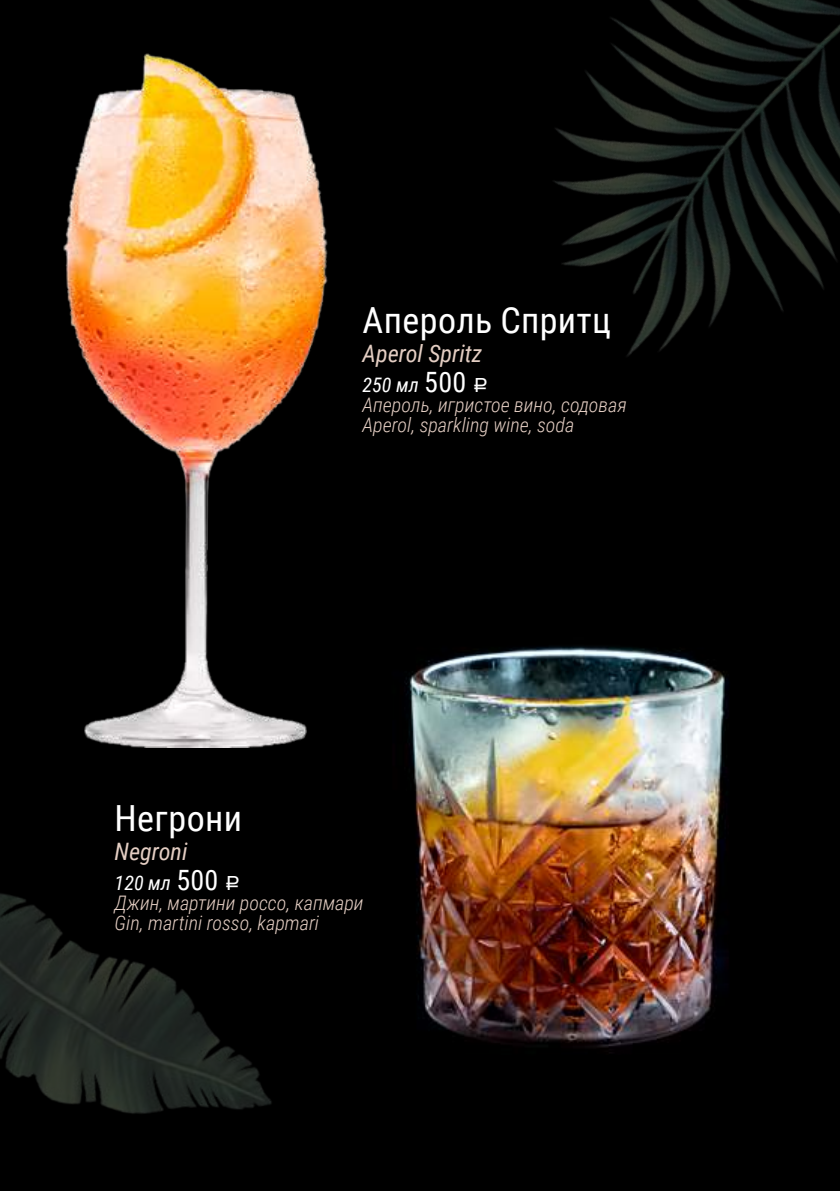
<style>
.page{position:relative;width:840px;height:1191px;background:#fff}
.page>*{position:absolute;margin:0;border:0;box-sizing:border-box;transform-origin:0 0}
.t1{font:36px "Roboto Condensed";letter-spacing:.01em;color:#fff}
.t2{font:italic 24px "Roboto Condensed";color:#e4cec3}
.t3{font:italic 300 20px/20px "Roboto Condensed";color:#e4cec3}
.s1{font-weight:400;color:#fff}
.s2{font-weight:400;font-style:normal;font-size:28px;color:#fff}
.s3{font-family:"ALS Rubl";font-weight:400;font-style:normal;color:#fff}
</style>
<div class="page">
<div style="left:0;top:0;width:839px;height:1191px;background:#000"></div>
<img style="left:0;top:893px;width:272px;height:221px">
<img style="left:554px;top:0;width:285px;height:357px">
<img style="left:63px;top:53px;width:265px;height:695px">
<img style="left:405px;top:646px;width:324px;height:407px">
<h1 class="t1" style="left:362px;top:295px;width:250px">Апероль Спритц</h1>
<p class="t2" style="left:362px;top:337px;width:121px">Aperol Spritz</p>
<p class="t3" style="left:362px;top:374px;width:265px"><span class="s1">250 мл</span> <span class="s2">500</span> <span class="s3">a<br></span>Апероль, игристое вино, содовая<br>Aperol, sparkling wine, soda</p>
<h1 class="t1" style="left:115px;top:793px;width:129px">Негрони</h1>
<p class="t2" style="left:115px;top:835px;width:74px">Negroni</p>
<p class="t3" style="left:115px;top:872px;width:250px"><span class="s1">120 мл</span> <span class="s2">500</span> <span class="s3">a<br></span>Джин, мартини россо, капмари<br>Gin, martini rosso, kapmari</p>
</div>
